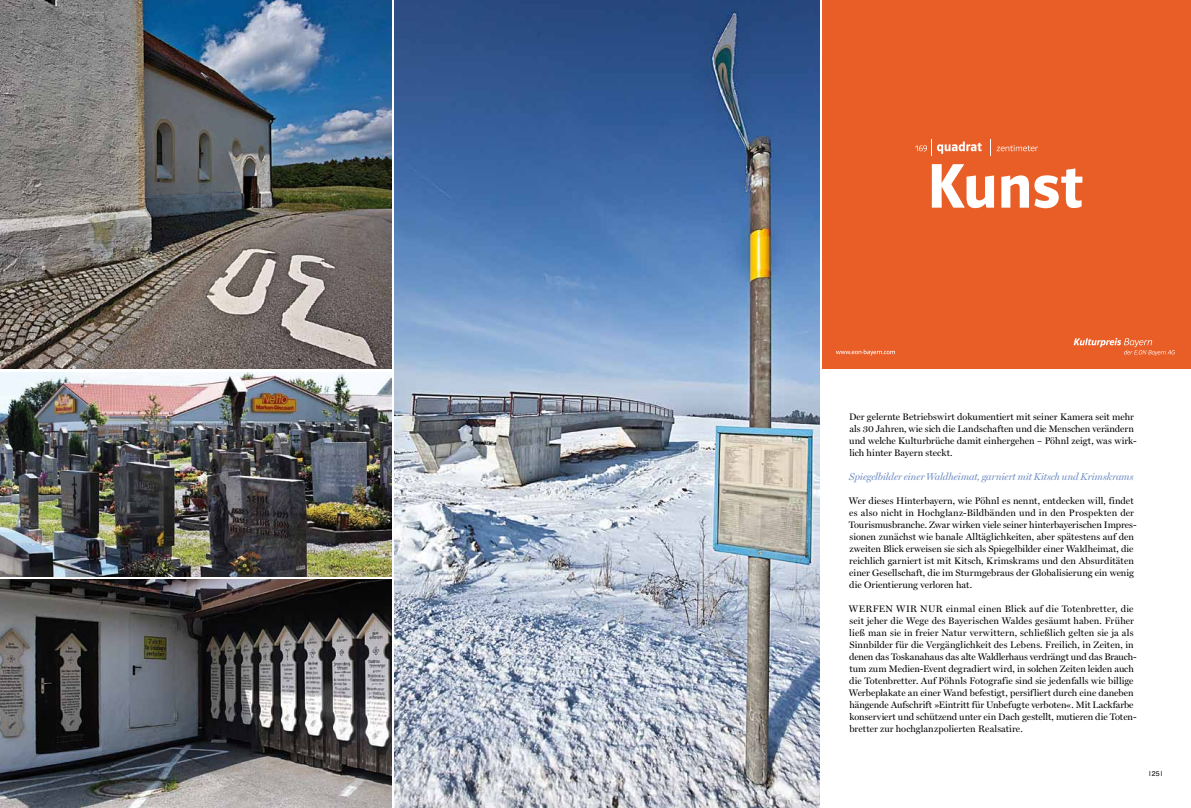
<style>
.page{position:relative;width:1191px;height:808px;background:#fff}
.page>*{position:absolute;margin:0;border:0;box-sizing:border-box;transform-origin:0 0}
.t1{font:italic 10px "Miller Display";letter-spacing:-.02em;color:#708ec4}
.t2{font:9.5px/12px "Miller Display Roman";letter-spacing:.005em;color:#000}
.t3{font:7px "Helvetica";color:#000}
</style>
<div class="page">
<div style="left:822px;top:0;width:369px;height:369px;background:#e95e27"></div>
<svg style="left:1073px;top:338px;width:102px;height:18px"></svg>
<svg style="left:836px;top:349px;width:59px;height:6px"></svg>
<svg style="left:915px;top:139px;width:123px;height:17px"></svg>
<svg style="left:932px;top:164px;width:150px;height:44px"></svg>
<img style="left:394px;top:0;width:425px;height:808px">
<img style="left:0;top:0;width:391px;height:369px">
<img style="left:0;top:372px;width:391px;height:204px">
<img style="left:0;top:579px;width:391px;height:229px">
<p class="t2" style="left:849px;top:411px;width:289px">Der gelernte Betriebswirt dokumentiert mit seiner Kamera seit mehr als 30 Jahren, wie sich die Landschaften und die Menschen verändern und welche Kulturbrüche damit einhergehen – Pöhnl zeigt, was wirk&shy;lich hinter Bayern steckt.</p>
<p class="t1" style="left:849px;top:471px;width:286px">Spiegelbilder einer Waldheimat, garniert mit Kitsch und Krimskrams</p>
<p class="t2" style="left:849px;top:495px;width:289px">Wer dieses Hinterbayern, wie Pöhnl es nennt, entdecken will, findet es also nicht in Hochglanz-Bildbänden und in den Prospekten der Tourismusbranche. Zwar wirken viele seiner hinterbayerischen Impres&shy;sionen zunächst wie banale Alltäglichkeiten, aber spätestens auf den zweiten Blick erweisen sie sich als Spiegelbilder einer Waldheimat, die reichlich garniert ist mit Kitsch, Krimskrams und den Absurditäten einer Gesellschaft, die im Sturmgebraus der Globalisierung ein wenig die Orientierung verloren hat.</p>
<p class="t2" style="left:849px;top:603px;width:18px">Werfen</p>
<p class="t2" style="left:896px;top:603px;width:9px">wir</p>
<p class="t2" style="left:920px;top:603px;width:9px">nur</p>
<p class="t2" style="left:849px;top:603px;width:289px;text-indent:97px">einmal einen Blick auf die Totenbretter, die seit jeher die Wege des Bayerischen Waldes gesäumt haben. Früher ließ man sie in freier Natur verwittern, schließlich gelten sie ja als Sinnbilder für die Vergänglichkeit des Lebens. Freilich, in Zeiten, in denen das Toskanahaus das alte Waldlerhaus verdrängt und das Brauch&shy;tum zum Medien-Event degradiert wird, in solchen Zeiten leiden auch die Totenbretter. Auf Pöhnls Fotografie sind sie jedenfalls wie billige Werbeplakate an einer Wand befestigt, persifliert durch eine daneben hängende Aufschrift »Eintritt für Unbefugte verboten«. Mit Lackfarbe konserviert und schützend unter ein Dach gestellt, mutieren die Toten&shy;bretter zur hochglanzpolierten Realsatire.</p>
<p class="t3" style="left:1149px;top:768px;width:15px">| 25|</p>
</div>
